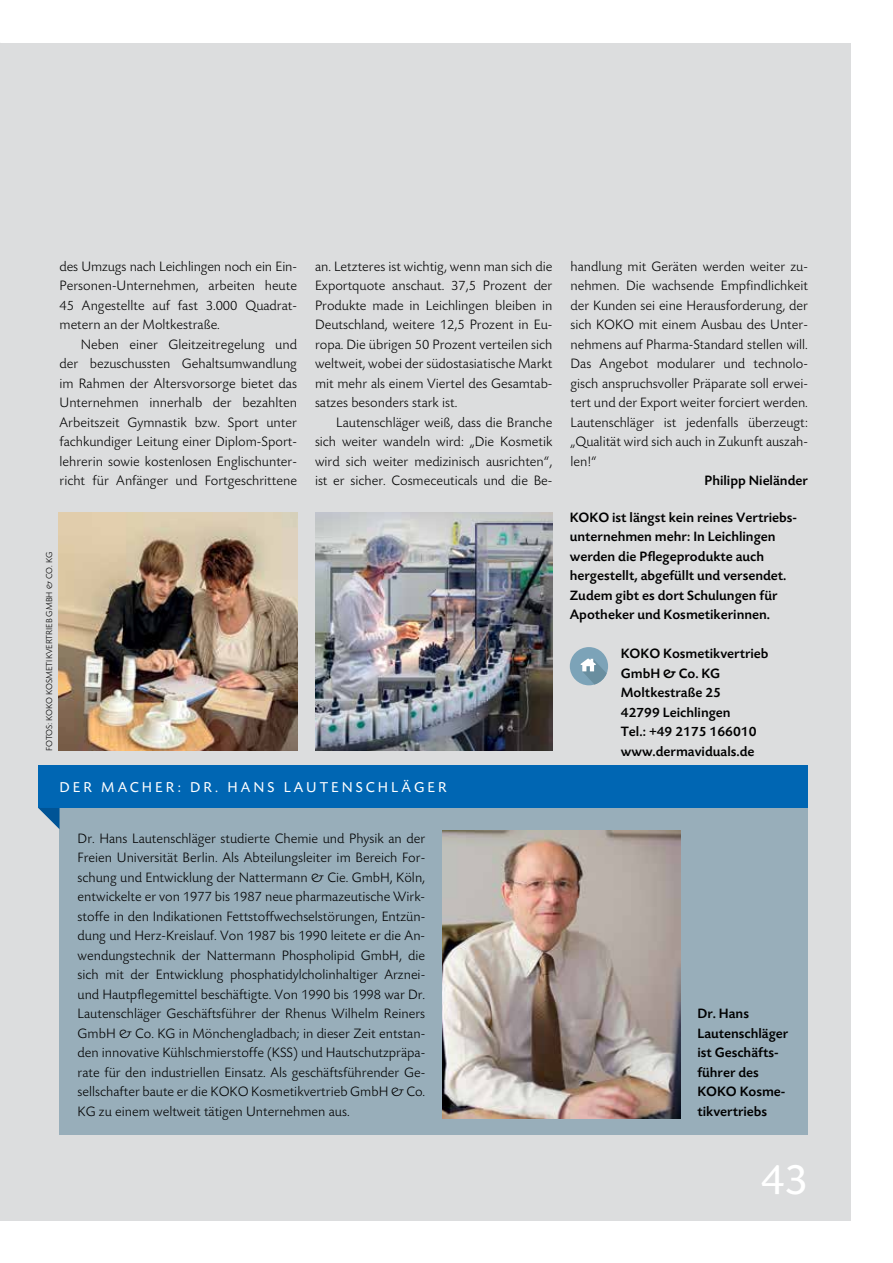
<style>
.page{position:relative;width:893px;height:1263px;background:#fff}
.page>*{position:absolute;margin:0;border:0;box-sizing:border-box;transform-origin:0 0}
.t1{font:45px "Today SB";color:#fff}
.t2{font:15px "Today SB";letter-spacing:.2em;color:#fff}
.t3{font:300 14.25px/19.5px "Today SB";color:#000;text-align:justify}
.t4{font:500 14.25px/19.5px "Today SB";color:#000}
.t5{font:300 9px "Today SB";color:#000}
</style>
<div class="page">
<div style="left:0;top:43px;width:850px;height:1177px;background:#dcddde"></div>
<img style="left:59px;top:512px;width:238px;height:238px">
<img style="left:315px;top:512px;width:237px;height:238px">
<div style="left:60px;top:765px;width:748px;height:370px;background:#98aeba"></div>
<div style="left:38px;top:765px;width:770px;height:43px;background:#0066b3"></div>
<svg style="left:38px;top:808px;width:22px;height:21px"></svg>
<img style="left:442px;top:831px;width:238px;height:287px">
<div style="left:570px;top:647px;width:38px;height:38px;background:#7ca3b8;border-radius:50%"></div>
<svg style="left:580px;top:658px;width:27px;height:26px"></svg>
<p class="t3" style="left:60px;top:257px;width:239px">des Umzugs nach Leichlingen noch ein Ein-Personen-Unternehmen, arbeiten heute 45 Angestellte auf fast 3.000 Quadrat&shy;metern an der Moltkestraße.</p>
<p class="t3" style="left:60px;top:335px;width:239px;text-indent:21px">Neben einer Gleitzeitregelung und der bezuschussten Gehaltsumwandlung im Rahmen der Altersvorsorge bietet das Unternehmen innerhalb der bezahlten Arbeitszeit Gymnastik bzw. Sport unter fachkundiger Leitung einer Diplom-Sport&shy;lehrerin sowie kostenlosen Englischunter&shy;richt für Anfänger und Fortgeschrittene</p>
<p class="t3" style="left:315px;top:257px;width:239px">an. Letzteres ist wichtig, wenn man sich die Exportquote anschaut. 37,5 Prozent der Produkte made in Leichlingen bleiben in Deutschland, weitere 12,5 Prozent in Eu&shy;ropa. Die übrigen 50 Prozent verteilen sich weltweit, wobei der südostasiatische Markt mit mehr als einem Viertel des Gesamtab&shy;satzes besonders stark ist.</p>
<p class="t3" style="left:315px;top:413px;width:239px;text-indent:21px">Lautenschläger weiß, dass die Branche sich weiter wandeln wird: „Die Kosmetik wird sich weiter medizinisch ausrichten“, ist er sicher. Cosmeceuticals und die Be-</p>
<p class="t5" style="left:44px;top:750px;width:200px;rotate:-90deg">FOTOS: KOKO KOSMETIKVERTRIEB GMBH &amp; CO. KG</p>
<p class="t2" style="left:60px;top:779px;width:389px">DER MACHER: DR. HANS LAUTENSCHLÄGER</p>
<p class="t3" style="left:78px;top:829px;width:349px">Dr. Hans Lautenschläger studierte Chemie und Physik an der Freien Universität Berlin. Als Abteilungsleiter im Bereich For&shy;schung und Entwicklung der Nattermann &amp; Cie. GmbH, Köln, entwickelte er von 1977 bis 1987 neue pharmazeutische Wirk&shy;stoffe in den Indikationen Fettstoffwechselstörungen, Entzün&shy;dung und Herz-Kreislauf. Von 1987 bis 1990 leitete er die An&shy;wendungstechnik der Nattermann Phospholipid GmbH, die sich mit der Entwicklung phosphatidylcholinhaltiger Arznei&shy;und Hautpflegemittel beschäftigte. Von 1990 bis 1998 war Dr.<br>Lautenschläger Geschäftsführer der Rhenus Wilhelm Reiners GmbH &amp; Co. KG in Mönchengladbach; in dieser Zeit entstan&shy;den innovative Kühlschmierstoffe (KSS) und Hautschutzpräpa&shy;rate für den industriellen Einsatz. Als geschäftsführender Ge&shy;sellschafter baute er die KOKO Kosmetikvertrieb GmbH &amp; Co.<br>KG zu einem weltweit tätigen Unternehmen aus.</p>
<p class="t3" style="left:570px;top:257px;width:239px">handlung mit Geräten werden weiter zu&shy;nehmen. Die wachsende Empfindlichkeit der Kunden sei eine Herausforderung, der sich KOKO mit einem Ausbau des Unter&shy;nehmens auf Pharma-Standard stellen will.<br>Das Angebot modularer und technolo&shy;gisch anspruchsvoller Präparate soll erwei&shy;tert und der Export weiter forciert werden.<br>Lautenschläger ist jedenfalls überzeugt: „Qualität wird sich auch in Zukunft auszah&shy;len!“</p>
<p class="t4" style="left:704px;top:471px;width:105px">Philipp Nieländer</p>
<p class="t4" style="left:570px;top:508px;width:228px">KOKO ist längst kein reines Vertriebs&shy;unternehmen mehr: In Leichlingen werden die Pflegeprodukte auch hergestellt, abgefüllt und versendet.<br>Zudem gibt es dort Schulungen für Apotheker und Kosmetikerinnen.</p>
<p class="t4" style="left:621px;top:644px;width:149px">KOKO Kosmetikvertrieb<br>GmbH &amp; Co. KG<br>Moltkestraße 25<br>42799 Leichlingen<br>Tel.: +49 2175 166010 www.dermaviduals.de</p>
<p class="t4" style="left:697px;top:1004px;width:93px">Dr. Hans<br>Lautenschläger ist Geschäfts&shy;führer des<br>KOKO Kosme&shy;tikvertriebs</p>
<h1 class="t1" style="left:761px;top:1156px;width:49px">43</h1>
</div>
